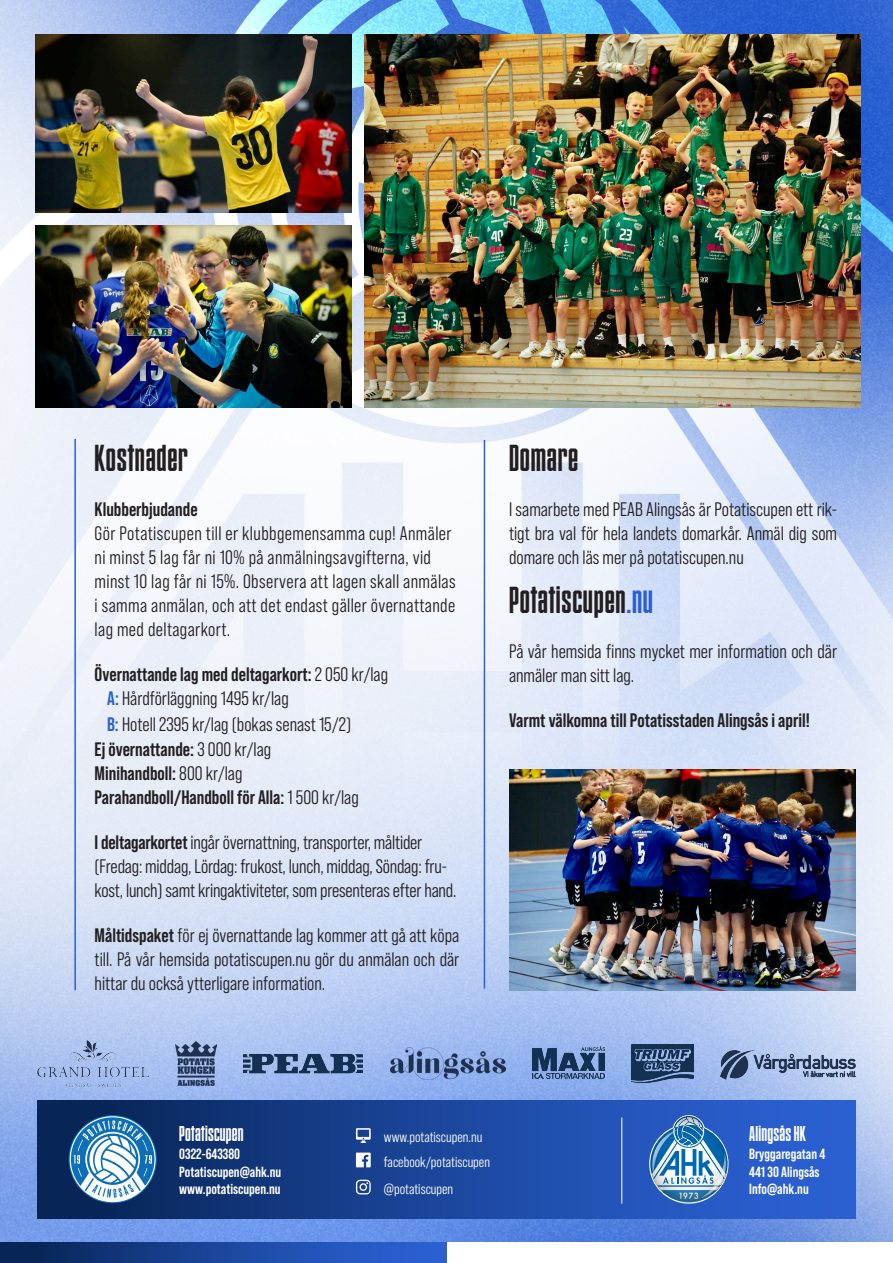
<style>
.page{position:relative;width:893px;height:1263px;background:#fff}
.page>*{position:absolute;margin:0;border:0;box-sizing:border-box;transform-origin:0 0}
.t1{font:37.5px "Redig";letter-spacing:.02em;color:#231f20}
.t2{font:21.45px "Redig";letter-spacing:.01em;color:#fff}
.t3{font:19.5px/24px "Bebas Neue Pro Middle";color:#231f20}
.t4{font:19.5px/24px "Bebas Neue Pro Middle";letter-spacing:.02em;color:#231f20}
.t5{font:700 19.5px "Bebas Neue Pro";color:#231f20}
.t6{font:700 14.7px "Bebas Neue Pro";color:#fff}
.t7{font:14.7px "Bebas Neue Pro Middle";color:#fff}
.s1{font-family:"Bebas Neue Pro Middle";font-weight:400}
.s2{font-family:"Bebas Neue Pro";font-weight:700;color:#2b60d1}
.s3{font-family:"Bebas Neue Pro";font-weight:700}
.s4{color:#2b60d1}
</style>
<div class="page">
<img style="left:0;top:0;width:893px;height:1243px">
<hr style="left:74px;top:439px;width:2px;height:551px;background:#2b60d1">
<hr style="left:484px;top:440px;width:1px;height:548px;background:#2b60d1">
<div style="left:37px;top:1100px;width:819px;height:118px;background:linear-gradient(to right,#062354,#2f66dd)"></div>
<svg style="left:356px;top:1180px;width:15px;height:14px"></svg>
<svg style="left:356px;top:1128px;width:15px;height:15px"></svg>
<svg style="left:356px;top:1152px;width:15px;height:15px"></svg>
<svg style="left:649px;top:1115px;width:79px;height:88px;background:#6193c9"></svg>
<hr style="left:621px;top:1117px;width:1px;height:86px;background:#fff">
<svg style="left:69px;top:1115px;width:88px;height:88px"></svg>
<img style="left:36px;top:35px;width:316px;height:178px">
<img style="left:364px;top:35px;width:496px;height:373px">
<img style="left:36px;top:225px;width:316px;height:183px">
<img style="left:243px;top:1051px;width:120px;height:24px">
<img style="left:532px;top:1045px;width:72px;height:33px">
<img style="left:632px;top:1044px;width:62px;height:38px">
<img style="left:37px;top:1041px;width:111px;height:45px">
<img style="left:176px;top:1042px;width:40px;height:43px">
<img style="left:390px;top:1048px;width:115px;height:31px">
<div style="left:0;top:1243px;width:446px;height:20px;background:linear-gradient(to right,#062354,#2e66dd)"></div>
<img style="left:721px;top:1050px;width:135px;height:29px">
<img style="left:510px;top:770px;width:345px;height:220px">
<p class="t1" style="left:95px;top:440px;width:95px">Kostnader</p>
<p class="t5" style="left:95px;top:498px;width:105px">Klubberbjudande</p>
<p class="t4" style="left:95px;top:521px;width:363px">Gör Potatiscupen till er klubbgemensamma cup! Anmäler ni minst 5 lag får ni 10% på anmälningsavgifterna, vid minst 10 lag får ni 15%. Observera att lagen skall anmälas i samma anmälan, och att det endast gäller övernattande lag med deltagarkort.</p>
<p class="t5" style="left:95px;top:663px;width:295px">Övernattande lag med deltagarkort: <span class="s1">2 050 kr/lag</span></p>
<p class="t3" style="left:107px;top:686px;width:183px"><span class="s2">A:</span> Hårdförläggning 1495 kr/lag</p>
<p class="t3" style="left:107px;top:712px;width:245px"><span class="s2">B:</span> Hotell 2395 kr/lag (bokas senast 15/2)</p>
<p class="t5" style="left:95px;top:738px;width:178px">Ej övernattande: <span class="s1">3 000 kr/lag</span></p>
<p class="t5" style="left:95px;top:762px;width:149px">Minihandboll: <span class="s1">800 kr/lag</span></p>
<p class="t5" style="left:95px;top:786px;width:266px">Parahandboll/Handboll för Alla: <span class="s1">1 500 kr/lag</span></p>
<p class="t3" style="left:95px;top:830px;width:363px"><span class="s3">I deltagarkortet</span> ingår övernattning, transporter, måltider (Fredag: middag, Lördag: frukost, lunch, middag, Söndag: fru&shy;kost, lunch) samt kringaktiviteter, som presenteras efter hand.</p>
<p class="t3" style="left:95px;top:923px;width:366px;text-align:justify"><span class="s3">Måltidspaket</span> för ej övernattande lag kommer att gå att köpa till. På vår hemsida potatiscupen.nu gör du anmälan och där hittar du också ytterligare information.</p>
<p class="t1" style="left:509px;top:441px;width:71px">Domare</p>
<p class="t3" style="left:509px;top:498px;width:330px;text-align:justify">I samarbete med PEAB Alingsås är Potatiscupen ett rik&shy;tigt bra val för hela landets domarkår. Anmäl dig som domare och läs mer på potatiscupen.nu</p>
<p class="t1" style="left:509px;top:582px;width:145px">Potatiscupen<span class="s4">.nu</span></p>
<p class="t3" style="left:509px;top:639px;width:330px">På vår hemsida finns mycket mer information och där anmäler man sitt lag.</p>
<p class="t5" style="left:509px;top:709px;width:302px">Varmt välkomna till Potatisstaden Alingsås i april!</p>
<p class="t2" style="left:179px;top:1124px;width:66px">Potatiscupen</p>
<p class="t6" style="left:179px;top:1145px;width:62px">0322-643380</p>
<p class="t6" style="left:179px;top:1163px;width:104px">Potatiscupen@ahk.nu</p>
<p class="t6" style="left:179px;top:1181px;width:103px">www.potatiscupen.nu</p>
<p class="t7" style="left:384px;top:1181px;width:71px">@potatiscupen</p>
<p class="t7" style="left:384px;top:1128px;width:100px">www.potatiscupen.nu</p>
<p class="t7" style="left:384px;top:1154px;width:108px">facebook/potatiscupen</p>
<p class="t2" style="left:749px;top:1124px;width:58px">Alingsås HK</p>
<p class="t6" style="left:749px;top:1145px;width:78px">Bryggaregatan 4</p>
<p class="t6" style="left:749px;top:1163px;width:72px">441 30 Alingsås</p>
<p class="t6" style="left:749px;top:1181px;width:61px">Info@ahk.nu</p>
</div>
